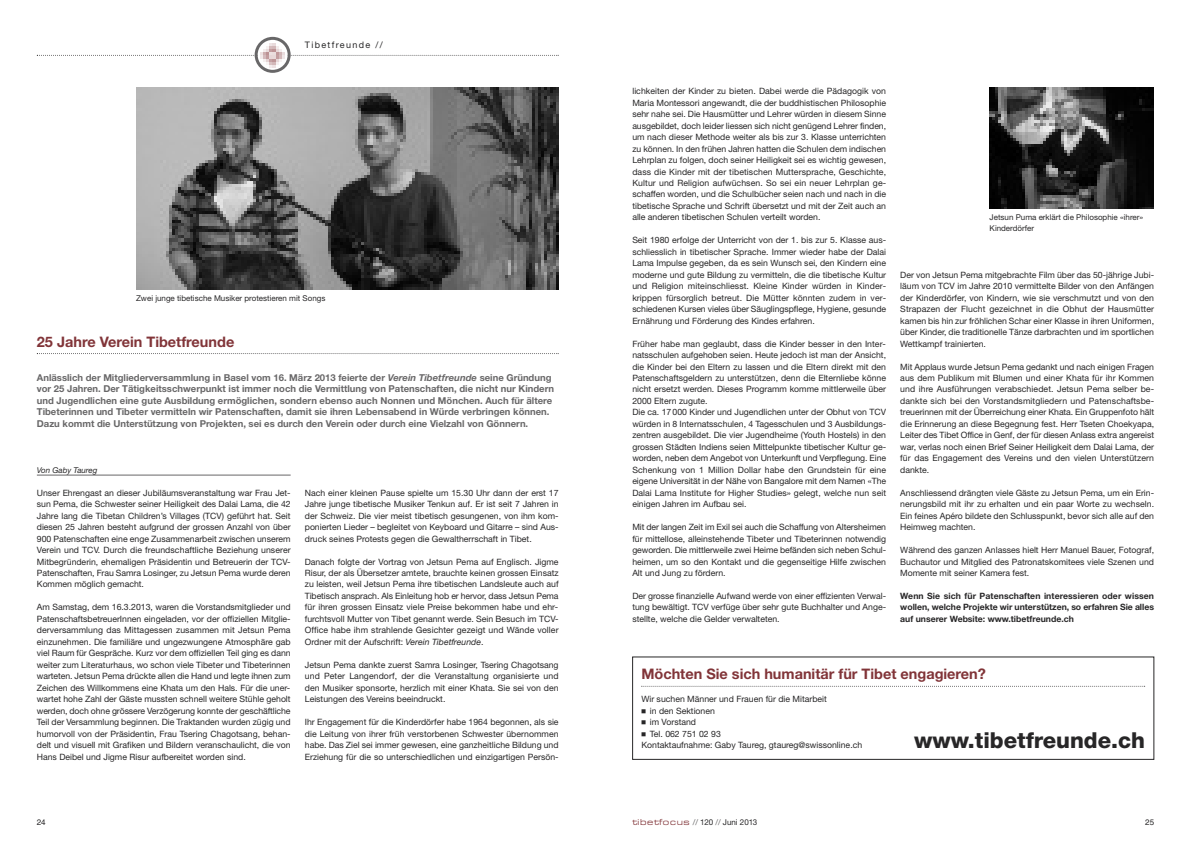
<style>
.page{position:relative;width:1191px;height:842px;background:#fff}
.page>*{position:absolute;margin:0;border:0;box-sizing:border-box;transform-origin:0 0}
.t1{font:800 22px "Helvetica Neue";color:#272627}
.t2{font:700 14.5px "Helvetica Neue";color:#813438}
.t3{font:700 9.5px/11.5px "Helvetica Neue";color:#686768}
.t4{font:9px "Helvetica Neue";letter-spacing:.15em;color:#272627}
.t5{font:8.7px/11.5px "Helvetica Neue";color:#272627;text-align:justify}
.t6{font:700 8.7px/11.5px "Helvetica Neue";color:#272627;text-align:justify}
.t7{font:8px/11px "Helvetica Neue";color:#272627}
.t8{font:italic 8px "Helvetica Neue";color:#272627}
.t9{font:8px "Helvetica";color:#272627}
.s1{font-style:italic}
.s2{font-family:"Eurostile BQ";font-stretch:expanded;font-size:8.5px;color:#813438}
.s3{color:#686768}
</style>
<div class="page">
<hr style="left:37px;top:475px;width:254px;height:1px;background:#686768">
<svg style="left:37px;top:37px;width:521px;height:36px"></svg>
<svg style="left:37px;top:353px;width:521px;height:1px"></svg>
<div style="left:632px;top:657px;width:522px;height:103px;border:1px solid #272627"></div>
<svg style="left:641px;top:686px;width:504px;height:1px"></svg>
<img style="left:989px;top:88px;width:165px;height:121px">
<img style="left:136px;top:88px;width:422px;height:201px">
<p class="t4" style="left:305px;top:42px;width:80px">Tibetfreunde //</p>
<p class="t7" style="left:136px;top:293px;width:191px">Zwei junge tibetische Musiker protestieren mit Songs</p>
<h2 class="t2" style="left:37px;top:332px;width:199px">25 Jahre Verein Tibetfreunde</h2>
<p class="t3" style="left:37px;top:372px;width:519px">Anlässlich der Mitgliederversammlung in Basel vom 16. März 2013 feierte der <span class="s1">Verein Tibetfreunde</span> seine Gründung vor 25 Jahren. Der Tätigkeitsschwerpunkt ist immer noch die Vermittlung von Patenschaften, die nicht nur Kindern und Jugendlichen eine gute Ausbildung ermöglichen, sondern ebenso auch Nonnen und Mönchen. Auch für ältere Tibeterinnen und Tibeter vermitteln wir Patenschaften, damit sie ihren Lebensabend in Würde verbringen können.<br>Dazu kommt die Unterstützung von Projekten, sei es durch den Verein oder durch eine Vielzahl von Gönnern.</p>
<p class="t8" style="left:37px;top:465px;width:62px">Von Gaby Taureg</p>
<p class="t5" style="left:37px;top:488px;width:255px">Unser Ehrengast an dieser Jubiläumsveranstaltung war Frau Jet&shy;sun Pema, die Schwester seiner Heiligkeit des Dalai Lama, die 42<br>Jahre lang die Tibetan Children’s Villages (TCV) geführt hat. Seit diesen 25 Jahren besteht aufgrund der grossen Anzahl von über 900 Patenschaften eine enge Zusammenarbeit zwischen unserem Verein und TCV. Durch die freundschaftliche Beziehung unserer Mitbegründerin, ehemaligen Präsidentin und Betreuerin der TCV-Patenschaften, Frau Samra Losinger, zu Jetsun Pema wurde deren Kommen möglich gemacht.</p>
<p class="t5" style="left:37px;top:602px;width:255px">Am Samstag, dem 16.3.2013, waren die Vorstandsmitglieder und PatenschaftsbetreuerInnen eingeladen, vor der offiziellen Mitglie&shy;derversammlung das Mittagessen zusammen mit Jetsun Pema einzunehmen. Die familiäre und ungezwungene Atmosphäre gab viel Raum für Gespräche. Kurz vor dem offiziellen Teil ging es dann weiter zum Literaturhaus, wo schon viele Tibeter und Tibeterinnen warteten. Jetsun Pema drückte allen die Hand und legte ihnen zum Zeichen des Willkommens eine Khata um den Hals. Für die uner&shy;wartet hohe Zahl der Gäste mussten schnell weitere Stühle geholt werden, doch ohne grössere Verzögerung konnte der geschäftliche Teil der Versammlung beginnen. Die Traktanden wurden zügig und humorvoll von der Präsidentin, Frau Tsering Chagotsang, behan&shy;delt und visuell mit Grafiken und Bildern veranschaulicht, die von Hans Deibel und Jigme Risur aufbereitet worden sind.</p>
<p class="t5" style="left:305px;top:488px;width:255px">Nach einer kleinen Pause spielte um 15.30 Uhr dann der erst 17<br>Jahre junge tibetische Musiker Tenkun auf. Er ist seit 7 Jahren in der Schweiz. Die vier meist tibetisch gesungenen, von ihm kom&shy;ponierten Lieder – begleitet von Keyboard und Gitarre – sind Aus&shy;druck seines Protests gegen die Gewaltherrschaft in Tibet.</p>
<p class="t5" style="left:305px;top:556px;width:255px">Danach folgte der Vortrag von Jetsun Pema auf Englisch. Jigme Risur, der als Übersetzer amtete, brauchte keinen grossen Einsatz zu leisten, weil Jetsun Pema ihre tibetischen Landsleute auch auf Tibetisch ansprach. Als Einleitung hob er hervor, dass Jetsun Pema für ihren grossen Einsatz viele Preise bekommen habe und ehr&shy;furchtsvoll Mutter von Tibet genannt werde. Sein Besuch im TCV-Office habe ihm strahlende Gesichter gezeigt und Wände voller Ordner mit der Aufschrift: <span class="s1">Verein Tibetfreunde</span>.</p>
<p class="t5" style="left:305px;top:660px;width:255px">Jetsun Pema dankte zuerst Samra Losinger, Tsering Chagotsang und Peter Langendorf, der die Veranstaltung organisierte und den Musiker sponsorte, herzlich mit einer Khata. Sie sei von den Leistungen des Vereins beeindruckt.</p>
<p class="t5" style="left:305px;top:717px;width:255px">Ihr Engagement für die Kinderdörfer habe 1964 begonnen, als sie die Leitung von ihrer früh verstorbenen Schwester übernommen habe. Das Ziel sei immer gewesen, eine ganzheitliche Bildung und Erziehung für die so unterschiedlichen und einzigartigen Persön-</p>
<p class="t5" style="left:632px;top:86px;width:255px">lichkeiten der Kinder zu bieten. Dabei werde die Pädagogik von Maria Montessori angewandt, die der buddhistischen Philosophie sehr nahe sei. Die Hausmütter und Lehrer würden in diesem Sinne ausgebildet, doch leider liessen sich nicht genügend Lehrer finden, um nach dieser Methode weiter als bis zur 3. Klasse unterrichten zu können. In den frühen Jahren hatten die Schulen dem indischen Lehrplan zu folgen, doch seiner Heiligkeit sei es wichtig gewesen, dass die Kinder mit der tibetischen Muttersprache, Geschichte, Kultur und Religion aufwüchsen. So sei ein neuer Lehrplan ge&shy;schaffen worden, und die Schulbücher seien nach und nach in die tibetische Sprache und Schrift übersetzt und mit der Zeit auch an alle anderen tibetischen Schulen verteilt worden.</p>
<p class="t5" style="left:632px;top:235px;width:255px">Seit 1980 erfolge der Unterricht von der 1. bis zur 5. Klasse aus&shy;schliesslich in tibetischer Sprache. Immer wieder habe der Dalai Lama Impulse gegeben, da es sein Wunsch sei, den Kindern eine moderne und gute Bildung zu vermitteln, die die tibetische Kultur und Religion miteinschliesst. Kleine Kinder würden in Kinder&shy;krippen fürsorglich betreut. Die Mütter könnten zudem in ver&shy;schiedenen Kursen vieles über Säuglingspflege, Hygiene, gesunde Ernährung und Förderung des Kindes erfahren.</p>
<p class="t5" style="left:632px;top:339px;width:255px;text-align:left">Früher habe man geglaubt, dass die Kinder besser in den Inter&shy;natsschulen aufgehoben seien. Heute jedoch ist man der Ansicht, die Kinder bei den Eltern zu lassen und die Eltern direkt mit den Patenschaftsgeldern zu unterstützen, denn die Elternliebe könne nicht ersetzt werden. Dieses Programm komme mittlerweile über 2000 Eltern zugute.<br>Die ca. 17 000 Kinder und Jugendlichen unter der Obhut von TCV würden in 8 Internatsschulen, 4 Tagesschulen und 3 Ausbildungs&shy;zentren ausgebildet. Die vier Jugendheime (Youth Hostels) in den grossen Städten Indiens seien Mittelpunkte tibetischer Kultur ge&shy;worden, neben dem Angebot von Unterkunft und Verpflegung. Eine Schenkung von 1 Million Dollar habe den Grundstein für eine eigene Universität in der Nähe von Bangalore mit dem Namen «The Dalai Lama Institute for Higher Studies» gelegt, welche nun seit einigen Jahren im Aufbau sei.</p>
<p class="t5" style="left:632px;top:522px;width:255px">Mit der langen Zeit im Exil sei auch die Schaffung von Altersheimen für mittellose, alleinstehende Tibeter und Tibeterinnen notwendig geworden. Die mittlerweile zwei Heime befänden sich neben Schul&shy;heimen, um so den Kontakt und die gegenseitige Hilfe zwischen Alt und Jung zu fördern.</p>
<p class="t5" style="left:632px;top:591px;width:255px">Der grosse finanzielle Aufwand werde von einer effizienten Verwal&shy;tung bewältigt. TCV verfüge über sehr gute Buchhalter und Ange&shy;stellte, welche die Gelder verwalteten.</p>
<p class="t7" style="left:989px;top:213px;width:155px">Jetsun Puma erklärt die Philosophie «ihrer»<br>Kinderdörfer</p>
<p class="t5" style="left:900px;top:270px;width:255px">Der von Jetsun Pema mitgebrachte Film über das 50-jährige Jubi&shy;läum von TCV im Jahre 2010 vermittelte Bilder von den Anfängen der Kinderdörfer, von Kindern, wie sie verschmutzt und von den Strapazen der Flucht gezeichnet in die Obhut der Hausmütter kamen bis hin zur fröhlichen Schar einer Klasse in ihren Uniformen, über Kinder, die traditionelle Tänze darbrachten und im sportlichen Wettkampf trainierten.</p>
<p class="t5" style="left:900px;top:361px;width:255px">Mit Applaus wurde Jetsun Pema gedankt und nach einigen Fragen aus dem Publikum mit Blumen und einer Khata für ihr Kommen und ihre Ausführungen verabschiedet. Jetsun Pema selber be&shy;dankte sich bei den Vorstandsmitgliedern und Patenschaftsbe&shy;treuerinnen mit der Überreichung einer Khata. Ein Gruppenfoto hält die Erinnerung an diese Begegnung fest. Herr Tseten Choekyapa, Leiter des Tibet Office in Genf, der für diesen Anlass extra angereist war, verlas noch einen Brief Seiner Heiligkeit dem Dalai Lama, der für das Engagement des Vereins und den vielen Unterstützern dankte.</p>
<p class="t5" style="left:900px;top:488px;width:255px">Anschliessend drängten viele Gäste zu Jetsun Pema, um ein Erin&shy;nerungsbild mit ihr zu erhalten und ein paar Worte zu wechseln.<br>Ein feines Apéro bildete den Schlusspunkt, bevor sich alle auf den Heimweg machten.</p>
<p class="t5" style="left:900px;top:545px;width:255px">Während des ganzen Anlasses hielt Herr Manuel Bauer, Fotograf, Buchautor und Mitglied des Patronatskomitees viele Szenen und Momente mit seiner Kamera fest.</p>
<p class="t6" style="left:900px;top:591px;width:255px">Wenn Sie sich für Patenschaften interessieren oder wissen wollen, welche Projekte wir unterstützen, so erfahren Sie alles auf unserer Website: www.tibetfreunde.ch</p>
<h2 class="t2" style="left:641px;top:665px;width:346px">Möchten Sie sich humanitär für Tibet engagieren?</h2>
<p class="t5" style="left:641px;top:694px;width:187px">Wir suchen Männer und Frauen für die Mitarbeit</p>
<p class="t5" style="left:650px;top:706px;width:67px">in den Sektionen</p>
<p class="t5" style="left:650px;top:717px;width:48px">im Vorstand</p>
<p class="t5" style="left:650px;top:729px;width:72px">Tel. 062 751 02 93</p>
<p class="t5" style="left:641px;top:740px;width:222px">Kontaktaufnahme: Gaby Taureg, gtaureg@swissonline.ch</p>
<h1 class="t1" style="left:914px;top:732px;width:232px">www.tibetfreunde.ch</h1>
<p class="t9" style="left:37px;top:818px;width:10px">24</p>
<p class="t7" style="left:632px;top:817px;width:126px"><span class="s2">tibetfocus</span> <span class="s3">//</span> 120 <span class="s3">//</span> Juni 2013</p>
<p class="t9" style="left:1145px;top:818px;width:10px">25</p>
</div>
